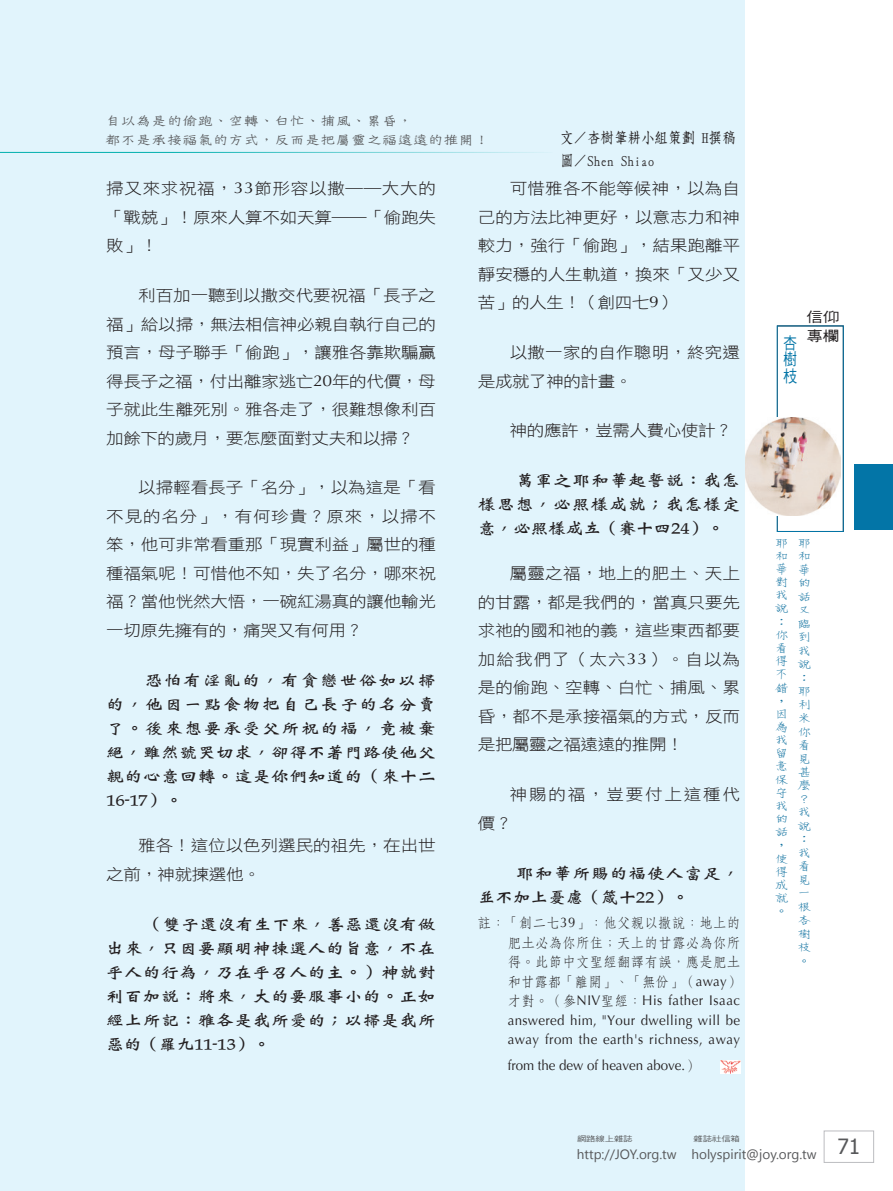
<style>
.page{position:relative;width:893px;height:1191px;background:#fff}
.page>*{position:absolute;margin:0;border:0;box-sizing:border-box;transform-origin:0 0}
.t1{font:21px "Tahoma";color:#57585a}
.t2{font:16.5px/16.5px "DF Hei W5 WIN BF";color:#0375a7;text-align:justify;scale:.85 1}
.Normal經文{font:16.2px/24px "DF Wei Bei W7 WINP BF";letter-spacing:.02em;color:#231f20;text-align:justify;scale:1.11 1}
.Normal經文-2{font:16.2px/24px "DF Wei Bei W7 WINP BF";letter-spacing:.04em;color:#231f20;scale:1.11 1}
.t3{font:15.75px/28.5px "DF Hei W3 WIN BF";letter-spacing:-.01em;color:#231f20;text-align:justify;scale:1.11 1}
.t4{font:15.75px/28.5px "DF Hei W3 WIN BF";letter-spacing:.01em;color:#231f20;scale:1.11 1}
.t5{font:15.75px/28.5px "DF Hei W3 WIN BF";letter-spacing:.1em;color:#231f20;scale:1.11 1}
.作者{font:15px "DF Fang Song W6 WIN BF";color:#231f20;scale:.9 1}
.眉批{font:14.1px/18.9px "DF Tie Xian W3 WIN BF";letter-spacing:-.025em;color:#57585a;scale:1.11 1}
.t6{font:14.1px "DF Hei W5 WIN BF";color:#231f20;scale:1.18 1}
.備註{font:13.95px/19.5px "Optima";letter-spacing:.025em;color:#231f20;text-align:justify;scale:.95 1}
.備註-2{font:13.95px "Optima";color:#231f20;scale:.95 1}
.Normal-小字{font:13.5px/13.5px "DF Ya W3 WIN BF";color:#1373a1;scale:1.11 1}
.t7{font:13.5px "Segoe UI";color:#57585a}
.t8{font:7.5px "DF Hei W5 WIN BF";letter-spacing:-.015em;color:#57585a;scale:1.25 1}
.s1{font-family:"Optima"}
.s2{font-family:"DF Fang Song W4 WIN BF"}
</style>
<div class="page">
<div style="left:777px;top:326px;width:66px;height:206px;border:1px solid #0375a7"></div>
<img style="left:744px;top:417px;width:96px;height:99px">
<div style="left:854px;top:464px;width:39px;height:66px;background:#0375a7"></div>
<div style="left:0;top:0;width:744px;height:1191px;background:#e1f4fc"></div>
<hr style="left:0;top:152px;width:553px;height:1px;background:#00afad">
<div style="left:824px;top:1130px;width:50px;height:32px;border:1px solid #bcbdc0"></div>
<img style="left:721px;top:1060px;width:19px;height:13px">
<p class="眉批" style="left:105px;top:111px;width:348px">自以為是的偷跑、空轉、白忙、捕風、累昏，<br>都不是承接福氣的方式，反而是把屬靈之福遠遠的推開！</p>
<p class="作者" style="left:560px;top:130px;width:196px">文／杏樹筆耕小組策劃 H撰稿</p>
<p class="作者" style="left:560px;top:153px;width:106px">圖／Shen Shiao</p>
<p class="t3" style="left:106px;top:174px;width:298px">掃又來求祝福，<span class="s1">33</span>節形容以撒──大大的「戰兢」！原來人算不如天算──「偷跑失敗」！</p>
<p class="t3" style="left:106px;top:281px;width:298px;text-indent:32px">利百加一聽到以撒交代要祝福「長子之福」給以掃，無法相信神必親自執行自己的預言，母子聯手「偷跑」，讓雅各靠欺騙贏得長子之福，付出離家逃亡<span class="s1">20</span>年的代價，母子就此生離死別。雅各走了，很難想像利百加餘下的歲月，要怎麼面對丈夫和以掃？</p>
<p class="t3" style="left:106px;top:473px;width:298px;text-indent:32px">以掃輕看長子「名分」，以為這是「看不見的名分」，有何珍貴？原來，以掃不笨，他可非常看重那「現實利益」屬世的種種福氣呢！可惜他不知，失了名分，哪來祝福？當他恍然大悟，一碗紅湯真的讓他輸光一切原先擁有的，痛哭又有何用？</p>
<p class="Normal經文" style="left:106px;top:668px;width:298px;text-indent:38px">恐怕有淫亂的，有貪戀世俗如以掃的，他因一點食物把自己長子的名分賣了。後來想要承受父所祝的福，竟被棄絕，雖然號哭切求，卻得不著門路使他父親的心意回轉。這是你們知道的（來十二16-17）。</p>
<p class="t3" style="left:106px;top:831px;width:298px;text-indent:32px">雅各！這位以色列選民的祖先，在出世之前，神就揀選他。</p>
<p class="Normal經文" style="left:106px;top:911px;width:298px;text-indent:38px">（雙子還沒有生下來，善惡還沒有做出來，只因要顯明神揀選人的旨意，不在乎人的行為，乃在乎召人的主。）神就對利百加說：將來，大的要服事小的。正如經上所記：雅各是我所愛的；以掃是我所惡的（羅九11-13）。</p>
<p class="t3" style="left:478px;top:174px;width:238px;text-indent:32px">可惜雅各不能等候神，以為自己的方法比神更好，以意志力和神較力，強行「偷跑」，結果跑離平靜安穩的人生軌道，換來「又少又苦」的人生！（創四七<span class="s1">9</span>）</p>
<p class="t4" style="left:478px;top:338px;width:238px;text-indent:32px">以撒一家的自作聰明，終究還是成就了神的計畫。</p>
<p class="t3" style="left:510px;top:416px;width:202px">神的應許，豈需人費心使計？</p>
<p class="Normal經文" style="left:478px;top:468px;width:238px;text-indent:38px">萬軍之耶和華起誓說：我怎樣思想，必照樣成就；我怎樣定意，必照樣成立（賽十四24）。</p>
<p class="t3" style="left:478px;top:559px;width:238px;text-indent:32px">屬靈之福，地上的肥土、天上的甘露，都是我們的，當真只要先求祂的國和祂的義，這些東西都要加給我們了（太六<span class="s1">33</span>）。自以為是的偷跑、空轉、白忙、捕風、累昏，都不是承接福氣的方式，反而是把屬靈之福遠遠的推開！</p>
<p class="t5" style="left:478px;top:780px;width:238px;text-indent:32px">神賜的福，豈要付上這種代價？</p>
<p class="Normal經文-2" style="left:478px;top:861px;width:238px;text-indent:38px">耶和華所賜的福使人富足，並不加上憂慮（箴十22）。</p>
<p class="備註" style="left:508px;top:913px;width:246px;text-indent:-30px"><span class="s2">註：「創二七</span>39<span class="s2">」：他父親以撒說：地上的肥土必為你所住；天上的甘露必為你所得。此節中文聖經翻譯有誤，應是肥土和甘露都「離開」、「無份」（</span>away<span class="s2">）才對。（參</span>NIV<span class="s2">聖經：</span>His father Isaac answered him, "Your dwelling will be away from the earth's richness, away</p>
<p class="備註-2" style="left:508px;top:1056px;width:202px">from the dew of heaven above.<span class="s2">）</span></p>
<p class="t6" style="left:806px;top:309px;width:29px">信仰</p>
<p class="t2" style="left:783px;top:334px;width:18px">杏樹枝</p>
<p class="t6" style="left:806px;top:329px;width:29px">專欄</p>
<p class="Normal-小字" style="left:774px;top:536px;width:14px">耶和華對我說：你看得不錯，因為我留意保守我的話，使得成就。</p>
<p class="Normal-小字" style="left:797px;top:536px;width:14px">耶和華的話又臨到我說：耶利米你看見甚麼？我說：我看見一根杏樹枝。</p>
<p class="t8" style="left:577px;top:1135px;width:46px">網路線上雜誌</p>
<p class="t8" style="left:694px;top:1135px;width:39px">雜誌社信箱</p>
<p class="t7" style="left:577px;top:1144px;width:241px">http://JOY.org.tw holyspirit@joy.org.tw</p>
<p class="t1" style="left:837px;top:1132px;width:24px">71</p>
</div>
